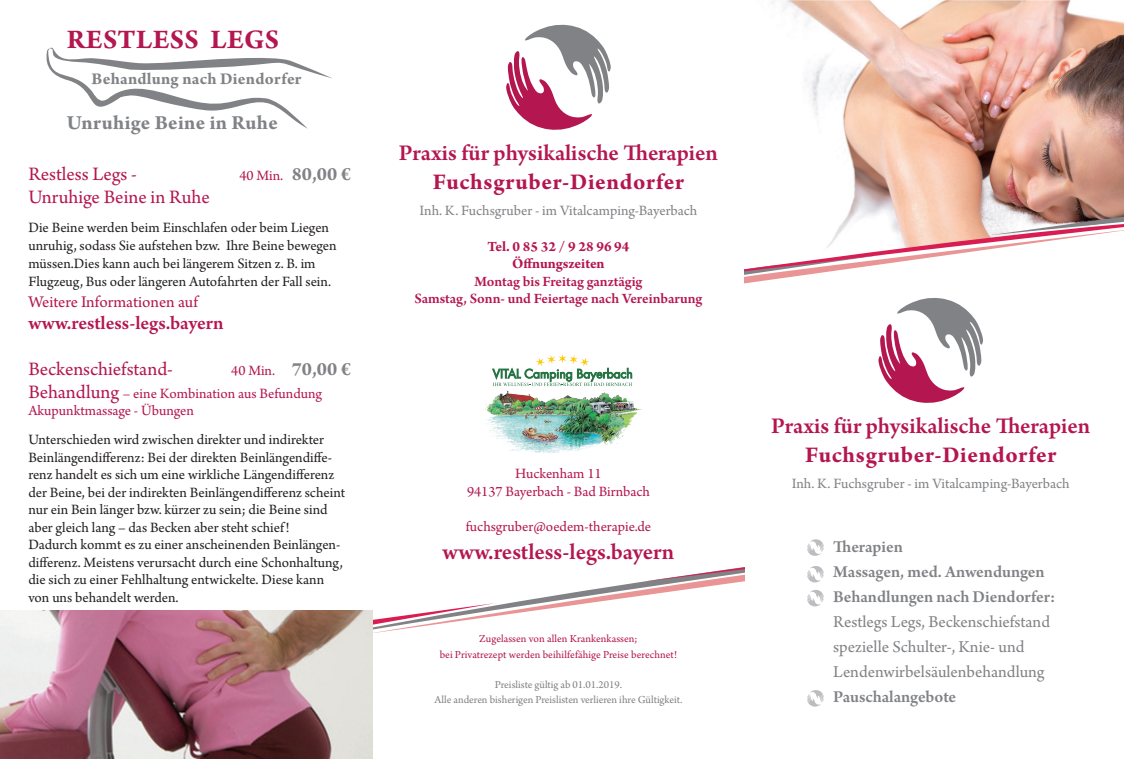
<style>
.page{position:relative;width:1124px;height:759px;background:#fff}
.page>*{position:absolute;margin:0;border:0;box-sizing:border-box;transform-origin:0 0}
.t1{font:700 28.5px "Arno Pro";letter-spacing:.015em;color:#b4164f}
.t2{font:600 23.75px "Arno Pro";color:#b4164f}
.t3{font:700 23.75px "Arno Pro";letter-spacing:.03em;color:#b4164f}
.t4{font:700 21px "Arno Pro";letter-spacing:.015em;color:#808285}
.t5{font:20px "Arno Pro";color:#b4164f}
.t6{font:600 20px "Arno Pro";letter-spacing:-.005em;color:#b4164f}
.t7{font:700 20px "Arno Pro";color:#808285}
.t8{font:17.5px/25px "Arno Pro";color:#808285}
.t9{font:600 17.5px/25px "Arno Pro";letter-spacing:-.005em;color:#808285}
.t10{font:700 17.38px "Arno Pro";letter-spacing:.015em;color:#808285}
.t11{font:17.12px "Arno Pro";color:#b4164f}
.t12{font:15px/17.5px "Arno Pro";color:#231f20}
.t13{font:15px/17.5px "Arno Pro";color:#b4164f;text-align:center}
.t14{font:15px "Arno Pro";color:#808285}
.t15{font:600 15px/17.5px "Arno Pro";letter-spacing:-.005em;color:#b4164f;text-align:center}
.t16{font:700 15px/17.5px "Arno Pro";color:#b4164f;text-align:center}
.t17{font:11.25px/15px "Arno Pro";letter-spacing:-.005em;color:#808285;text-align:center}
.t18{font:11.25px/15px "Arno Pro";letter-spacing:.005em;color:#b4164f;text-align:center}
.s1{font-size:20px}
</style>
<div class="page">
<img style="left:772px;top:0;width:351px;height:216px">
<svg style="left:372px;top:567px;width:372px;height:63px"></svg>
<svg style="left:744px;top:216px;width:379px;height:186px"></svg>
<svg style="left:506px;top:25px;width:104px;height:105px"></svg>
<img style="left:486px;top:386px;width:117px;height:30px">
<svg style="left:492px;top:354px;width:140px;height:32px"></svg>
<svg style="left:807px;top:539px;width:16px;height:16px"></svg>
<svg style="left:807px;top:566px;width:16px;height:16px"></svg>
<svg style="left:807px;top:590px;width:16px;height:16px"></svg>
<svg style="left:807px;top:690px;width:16px;height:16px"></svg>
<svg style="left:46px;top:47px;width:286px;height:82px"></svg>
<img style="left:0;top:610px;width:372px;height:148px">
<h1 class="t1" style="left:67px;top:23px;width:214px">RESTLESS LEGS</h1>
<p class="t10" style="left:92px;top:69px;width:211px">Behandlung nach Diendorfer</p>
<h3 class="t4" style="left:67px;top:110px;width:212px">Unruhige Beine in Ruhe</h3>
<h3 class="t5" style="left:28px;top:163px;width:110px">Restless Legs -</h3>
<p class="t13" style="left:239px;top:168px;width:45px">40 Min.</p>
<h3 class="t5" style="left:28px;top:185px;width:183px">Unruhige Beine in Ruhe</h3>
<p class="t12" style="left:28px;top:219px;width:310px;line-height:18px">Die Beine werden beim Einschlafen oder beim Liegen unruhig, sodass Sie aufstehen bzw. Ihre Beine bewegen müssen.Dies kann auch bei längerem Sitzen z. B. im Flugzeug, Bus oder längeren Autofahrten der Fall sein.</p>
<p class="t11" style="left:28px;top:292px;width:171px">Weitere Informationen auf</p>
<h3 class="t6" style="left:28px;top:311px;width:197px">www.restless-legs.bayern</h3>
<h3 class="t7" style="left:292px;top:163px;width:61px">80,00 €</h3>
<h3 class="t5" style="left:28px;top:358px;width:146px">Beckenschiefstand-</h3>
<h3 class="t7" style="left:292px;top:357px;width:61px">70,00 €</h3>
<p class="t13" style="left:28px;top:360px;width:295px;line-height:22.5px;text-align:left;text-indent:203px">40 Min.<br><span class="s1">Behandlung</span> – eine Kombination aus Befundung</p>
<p class="t13" style="left:28px;top:403px;width:167px">Akupunktmassage - Übungen</p>
<p class="t12" style="left:28px;top:431px;width:318px">Unterschieden wird zwischen direkter und indirekter Beinlängendifferenz: Bei der direkten Beinlängendiffe&shy;renz handelt es sich um eine wirkliche Längendifferenz der Beine, bei der indirekten Beinlängendifferenz scheint nur ein Bein länger bzw. kürzer zu sein; die Beine sind aber gleich lang – das Becken aber steht schief!<br>Dadurch kommt es zu einer anscheinenden Beinlängen&shy;differenz. Meistens verursacht durch eine Schonhaltung, die sich zu einer Fehlhaltung entwickelte. Diese kann von uns behandelt werden.</p>
<h2 class="t2" style="left:399px;top:139px;width:320px">Praxis für physikalische erapien</h2>
<h2 class="t3" style="left:433px;top:168px;width:252px">Fuchsgruber-Diendorfer</h2>
<p class="t14" style="left:419px;top:202px;width:279px">Inh. K. Fuchsgruber - im Vitalcamping-Bayerbach</p>
<p class="t16" style="left:487px;top:238px;width:144px">Tel. 0 85 32 / 9 28 96 94<br>Öffnungszeiten</p>
<p class="t15" style="left:414px;top:273px;width:289px">Montag bis Freitag ganztägig<br>Samstag, Sonn- und Feiertage nach Vereinbarung</p>
<h2 class="t2" style="left:771px;top:412px;width:320px">Praxis für physikalische erapien</h2>
<h2 class="t3" style="left:805px;top:440px;width:252px">Fuchsgruber-Diendorfer</h2>
<p class="t14" style="left:791px;top:475px;width:279px">Inh. K. Fuchsgruber - im Vitalcamping-Bayerbach</p>
<p class="t13" style="left:467px;top:465px;width:184px">Huckenham 11<br>94137 Bayerbach - Bad Birnbach</p>
<p class="t13" style="left:465px;top:518px;width:187px">fuchsgruber@oedem-therapie.de</p>
<h2 class="t2" style="left:442px;top:538px;width:233px">www.restless-legs.bayern</h2>
<p class="t9" style="left:833px;top:535px;width:223px;text-indent:18px">erapien<br>Massagen, med. Anwendungen<br>Behandlungen nach Diendorfer:</p>
<p class="t8" style="left:833px;top:610px;width:218px">Restlegs Legs, Beckenschiefstand spezielle Schulter-, Knie- und<br>Lendenwirbelsäulenbehandlung</p>
<p class="t9" style="left:833px;top:685px;width:124px">Pauschalangebote</p>
<p class="t18" style="left:439px;top:632px;width:239px">Zugelassen von allen Krankenkassen;<br>bei Privatrezept werden beihilfefähige Preise berechnet!</p>
<p class="t17" style="left:434px;top:677px;width:249px">Preisliste gültig ab 01.01.2019.<br>Alle anderen bisherigen Preislisten verlieren ihre Gültigkeit.</p>
</div>
